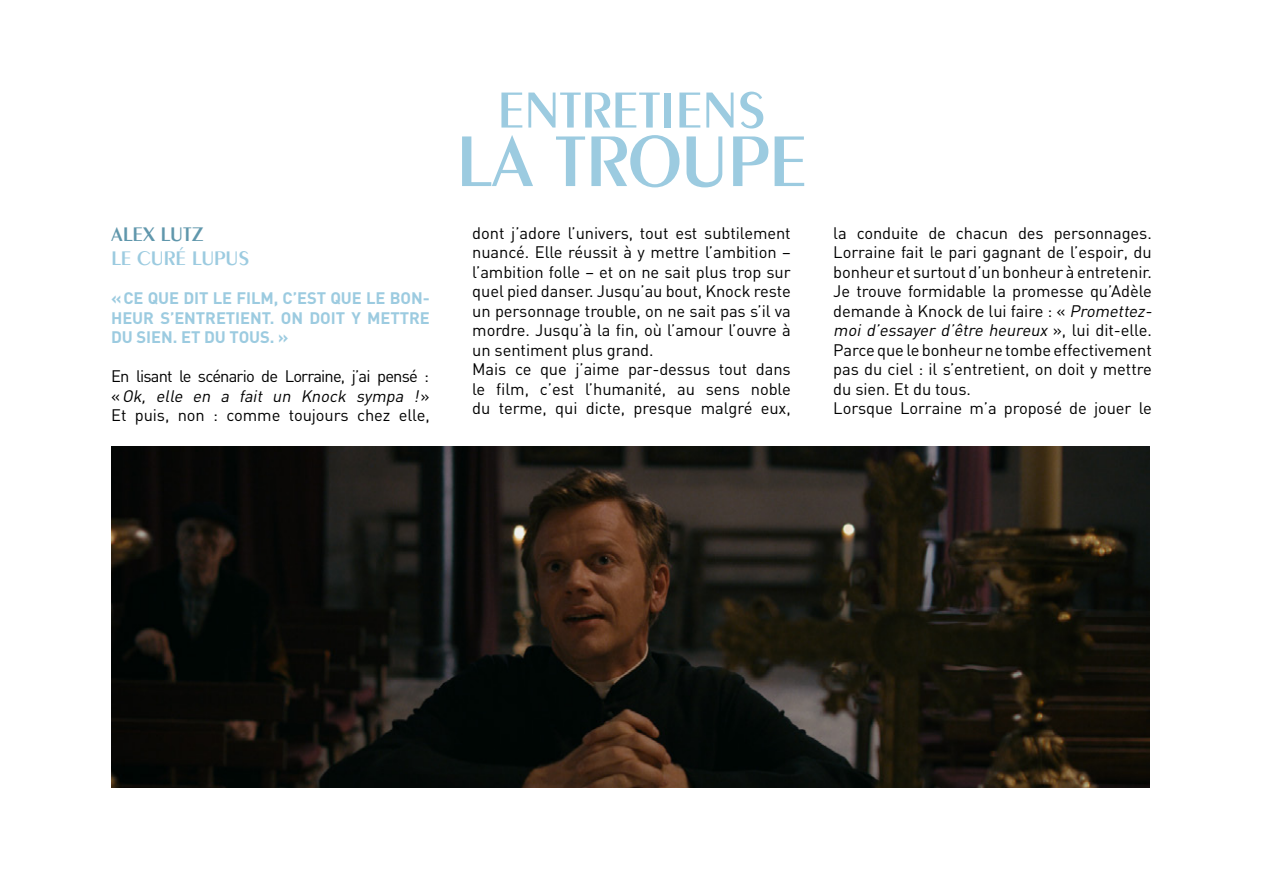
<style>
.page{position:relative;width:1263px;height:893px;background:#fff}
.page>*{position:absolute;margin:0;border:0;box-sizing:border-box;transform-origin:0 0}
.t1{font:600 76.5px "Peignot";color:#9ccbe0}
.t2{font:600 54px "Peignot";color:#9ccbe0}
.t3{font:600 21px "Peignot";color:#9ccbe0}
.t4{font:600 21px "Peignot";color:#6097ac}
.t5{font:16.5px/19.5px "DIN";letter-spacing:-.005em;color:#000}
.t6{font:700 16.5px/19.5px "DIN";letter-spacing:-.005em;color:#9ccbe0;text-align:justify}
.s1{font-style:italic}
</style>
<div class="page">
<img style="left:112px;top:446px;width:1038px;height:342px">
<p class="t4" style="left:111px;top:222px;width:94px">ALEX LUTZ</p>
<p class="t3" style="left:111px;top:246px;width:140px">LE CURÉ LUPUS</p>
<p class="t6" style="left:111px;top:288px;width:320px">«CE QUE DIT LE FILM, C’EST QUE LE BON-HEUR S’ENTRETIENT. ON DOIT Y METTRE DU SIEN. ET DU TOUS. »</p>
<p class="t5" style="left:111px;top:366px;width:320px;text-align:justify">En lisant le scénario de Lorraine, j’ai pensé : « <span class="s1">Ok, elle en a fait un Knock sympa !</span>» Et puis, non : comme toujours chez elle,</p>
<h2 class="t2" style="left:497px;top:78px;width:270px">ENTRETIENS</h2>
<h1 class="t1" style="left:456px;top:116px;width:353px">LA TROUPE</h1>
<p class="t5" style="left:472px;top:223px;width:320px">dont j’adore l’univers, tout est subtilement nuancé. Elle réussit à y mettre l’ambition – l’ambition folle – et on ne sait plus trop sur quel pied danser. Jusqu’au bout, Knock reste un personnage trouble, on ne sait pas s’il va mordre. Jusqu’à la fin, où l’amour l’ouvre à un sentiment plus grand.<br>Mais ce que j’aime par-dessus tout dans le film, c’est l’humanité, au sens noble du terme, qui dicte, presque malgré eux,</p>
<p class="t5" style="left:833px;top:223px;width:324px">la conduite de chacun des personnages.<br>Lorraine fait le pari gagnant de l’espoir, du bonheur et surtout d’un bonheur à entretenir.<br>Je trouve formidable la promesse qu’Adèle demande à Knock de lui faire : « <span class="s1">Promettez&shy;moi d’essayer d’être heureux</span> » , l u i d i t - e l le .<br>Parce que le bonheur ne tombe effectivement pas du ciel : il s’entretient, on doit y mettre du sien. Et du tous.<br>Lorsque Lorraine m’a proposé de jouer le</p>
</div>
